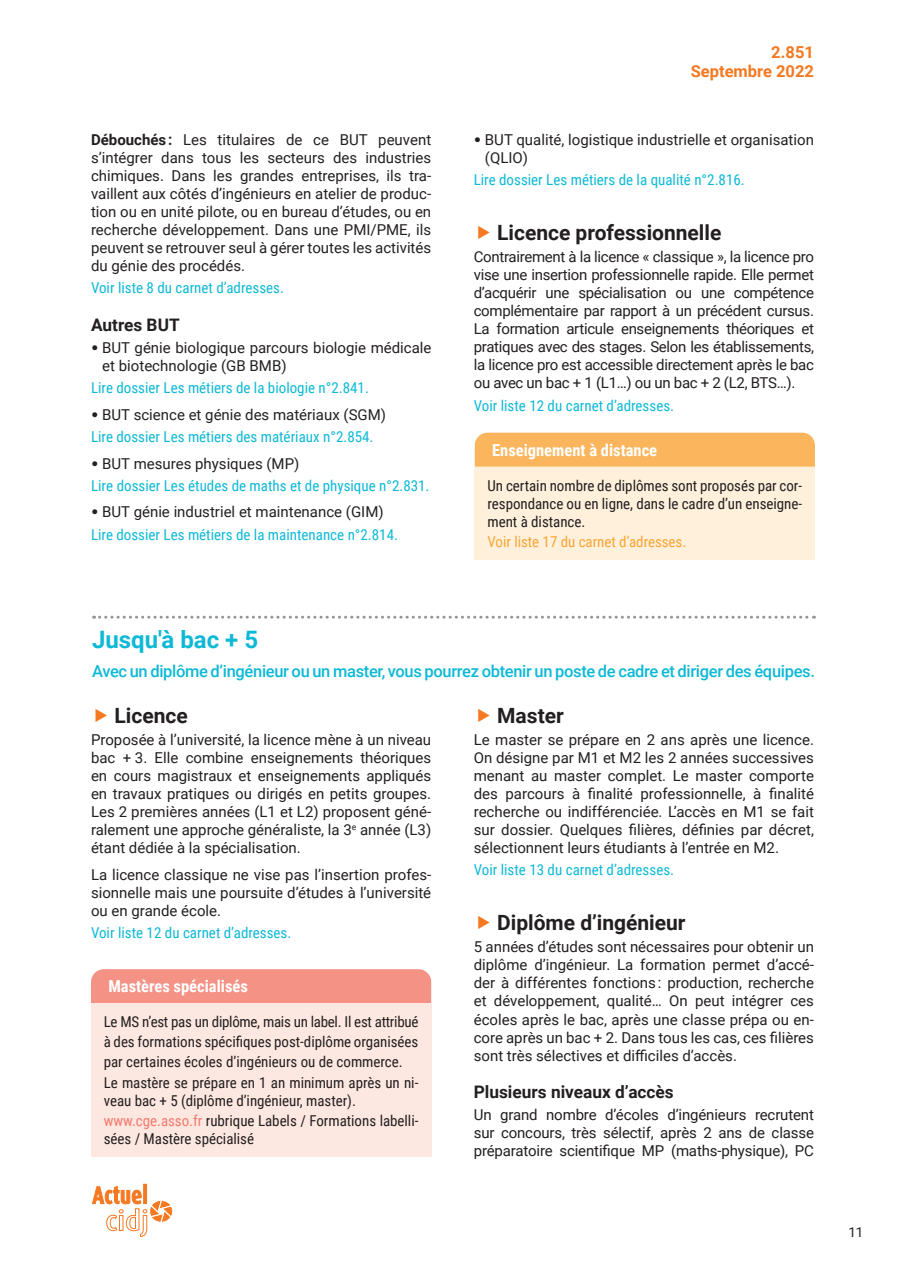
<style>
.page{position:relative;width:905px;height:1275px;background:#fff}
.page>*{position:absolute;margin:0;border:0;box-sizing:border-box;transform-origin:0 0}
.t1{font:700 24px "Roboto";color:#0db9d6}
.t2{font:700 21px "Roboto";color:#231f20}
.t3{font:700 17.25px "Roboto";color:#231f20}
.t4{font:500 16.5px "Roboto";letter-spacing:-.02em;color:#0db9d6}
.t5{font:700 16.5px "Roboto Condensed";color:#fff}
.t6{font:700 16.5px/19.8px "Roboto";color:#f47921;text-align:right}
.t7{font:15px/18px "Roboto";color:#231f20;text-align:justify}
.t8{font:15px/20.1px "Roboto Condensed";letter-spacing:-.005em;color:#231f20}
.t9{font:15px "Roboto Condensed";color:#0db9d6}
.t10{font:15px "Roboto Condensed";letter-spacing:-.005em;color:#faa636}
.t11{font:13.5px "Roboto";color:#231f20}
.s1{font-weight:700}
.s2{font-family:"Arial";font-weight:900}
.s3{color:#f37a6d}
</style>
<div class="page">
<div style="left:143px;top:1184px;width:4px;height:20px;border:1px solid #f47921"></div>
<svg style="left:92px;top:1185px;width:81px;height:52px"></svg>
<svg style="left:94px;top:616px;width:720px;height:3px"></svg>
<div style="left:475px;top:433px;width:340px;height:34px;background:#fbb65d"></div>
<div style="left:475px;top:467px;width:340px;height:93px;background:#fef0db"></div>
<div style="left:91px;top:969px;width:340px;height:34px;background:#f49285"></div>
<div style="left:91px;top:1003px;width:340px;height:153px;background:#fde8e1"></div>
<p class="t7" style="left:91px;top:130px;width:342px"><span class="s1">Débouchés :</span> Les titulaires de ce BUT peuvent s’intégrer dans tous les secteurs des industries chimiques. Dans les grandes entreprises, ils tra&shy;vaillent aux côtés d’ingénieurs en atelier de produc&shy;tion ou en unité pilote, ou en bureau d’études, ou en recherche développement. Dans une PMI/PME, ils peuvent se retrouver seul à gérer toutes les activités du génie des procédés.</p>
<p class="t9" style="left:91px;top:277px;width:194px">Voir liste 8 du carnet d’adresses.</p>
<p class="t3" style="left:91px;top:313px;width:90px">Autres BUT</p>
<p class="t7" style="left:102px;top:338px;width:331px;text-indent:-11px"><span class="s2">•</span> BUT génie biologique parcours biologie médicale et biotechnologie (GB BMB)</p>
<p class="t9" style="left:91px;top:377px;width:279px">Lire dossier Les métiers de la biologie n°2.841.</p>
<p class="t7" style="left:91px;top:405px;width:297px"><span class="s2">•</span> BUT science et génie des matériaux (SGM)</p>
<p class="t9" style="left:91px;top:426px;width:284px">Lire dossier Les métiers des matériaux n°2.854.</p>
<p class="t7" style="left:91px;top:454px;width:210px"><span class="s2">•</span> BUT mesures physiques (MP)</p>
<p class="t9" style="left:91px;top:475px;width:340px">Lire dossier Les études de maths et de physique n°2.831.</p>
<p class="t7" style="left:91px;top:502px;width:294px"><span class="s2">•</span> BUT génie industriel et maintenance (GIM)</p>
<p class="t9" style="left:91px;top:524px;width:309px">Lire dossier Les métiers de la maintenance n°2.814.</p>
<p class="t6" style="left:691px;top:41px;width:125px">2.851<br>Septembre 2022</p>
<p class="t7" style="left:485px;top:130px;width:330px;text-indent:-11px"><span class="s2">•</span> BUT qualité, logistique industrielle et organisation (QLIO)</p>
<p class="t9" style="left:474px;top:169px;width:273px">Lire dossier Les métiers de la qualité n°2.816.</p>
<h2 class="t2" style="left:497px;top:218px;width:226px">Licence professionnelle</h2>
<p class="t7" style="left:474px;top:247px;width:342px">Contrairement à la licence « classique », la licence pro vise une insertion professionnelle rapide. Elle permet d’acquérir une spécialisation ou une compétence complémentaire par rapport à un précédent cursus.<br>La formation articule enseignements théoriques et pratiques avec des stages. Selon les établissements, la licence pro est accessible directement après le bac ou avec un bac + 1 (L1…) ou un bac + 2 (L2, BTS…).</p>
<p class="t9" style="left:474px;top:395px;width:202px">Voir liste 12 du carnet d’adresses.</p>
<p class="t5" style="left:492px;top:438px;width:167px">Enseignement à distance</p>
<p class="t8" style="left:487px;top:476px;width:316px;line-height:18px;text-align:justify">Un certain nombre de diplômes sont proposés par cor&shy;respondance ou en ligne, dans le cadre d’un enseigne&shy;ment à distance.</p>
<p class="t10" style="left:487px;top:531px;width:200px">Voir liste 17 du carnet d’adresses.</p>
<h1 class="t1" style="left:92px;top:623px;width:168px">Jusqu'à bac + 5</h1>
<p class="t4" style="left:92px;top:659px;width:724px">Avec un diplôme d’ingénieur ou un master, vous pourrez obtenir un poste de cadre et diriger des équipes.</p>
<h2 class="t2" style="left:115px;top:700px;width:75px">Licence</h2>
<p class="t7" style="left:91px;top:730px;width:342px">Proposée à l’université, la licence mène à un niveau bac + 3. Elle combine enseignements théoriques en cours magistraux et enseignements appliqués en travaux pratiques ou dirigés en petits groupes.<br>Les 2 premières années (L1 et L2) proposent géné&shy;ralement une approche généraliste, la 3<sup>e</sup> année (L3) étant dédiée à la spécialisation.</p>
<p class="t7" style="left:91px;top:865px;width:342px">La licence classique ne vise pas l’insertion profes&shy;sionnelle mais une poursuite d’études à l’université ou en grande école.</p>
<p class="t9" style="left:91px;top:922px;width:202px">Voir liste 12 du carnet d’adresses.</p>
<h2 class="t2" style="left:497px;top:700px;width:68px">Master</h2>
<p class="t7" style="left:474px;top:730px;width:342px">Le master se prépare en 2 ans après une licence.<br>On désigne par M1 et M2 les 2 années successives menant au master complet. Le master comporte des parcours à finalité professionnelle, à finalité recherche ou indifférenciée. L’accès en M1 se fait sur dossier. Quelques filières, définies par décret, sélectionnent leurs étudiants à l’entrée en M2.</p>
<p class="t9" style="left:474px;top:859px;width:202px">Voir liste 13 du carnet d’adresses.</p>
<h2 class="t2" style="left:497px;top:908px;width:190px">Diplôme d’ingénieur</h2>
<p class="t7" style="left:474px;top:937px;width:342px">5 années d’études sont nécessaires pour obtenir un diplôme d’ingénieur. La formation permet d’accé&shy;der à différentes fonctions : production, recherche et développement, qualité… On peut intégrer ces écoles après le bac, après une classe prépa ou en&shy;core après un bac + 2. Dans tous les cas, ces filières sont très sélectives et difficiles d’accès.</p>
<p class="t3" style="left:474px;top:1080px;width:202px">Plusieurs niveaux d’accès</p>
<p class="t7" style="left:474px;top:1105px;width:342px">Un grand nombre d’écoles d’ingénieurs recrutent sur concours, très sélectif, après 2 ans de classe préparatoire scientifique MP (maths-physique), PC</p>
<p class="t5" style="left:108px;top:975px;width:141px">Mastères spécialisés</p>
<p class="t8" style="left:104px;top:1011px;width:316px">Le MS n’est pas un diplôme, mais un label. Il est attribué à des formations spécifiques post-diplôme organisées par certaines écoles d’ingénieurs ou de commerce.<br>Le mastère se prépare en 1 an minimum après un ni-</p>
<p class="t8" style="left:104px;top:1090px;width:316px">veau bac + 5 (diplôme d’ingénieur, master). <span class="s3">www.cge.asso.fr</span> rubrique Labels / Formations labelli-</p>
<p class="t8" style="left:104px;top:1128px;width:152px">sées / Mastère spécialisé</p>
<p class="t11" style="left:848px;top:1223px;width:17px">11</p>
</div>
